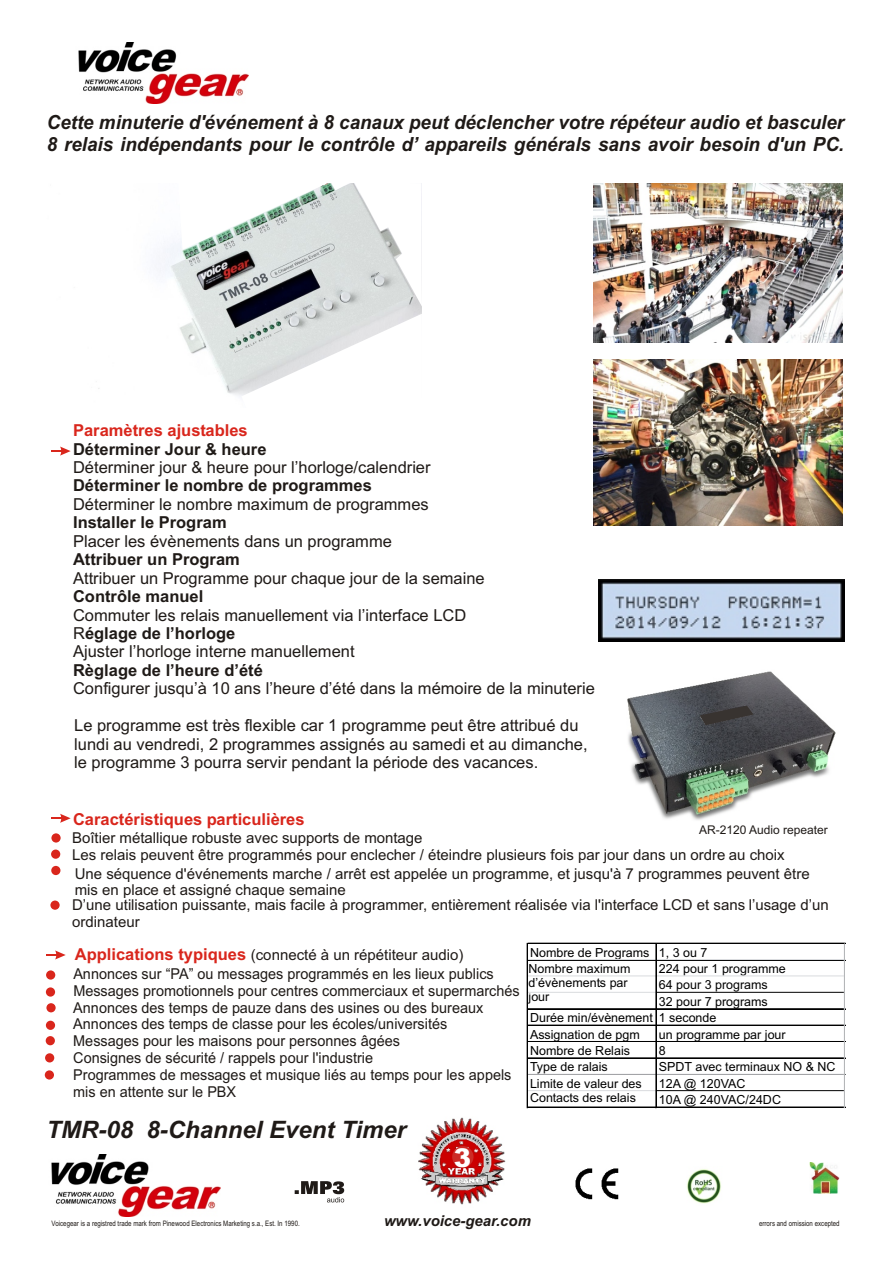
<style>
.page{position:relative;width:894px;height:1263px;background:#fff}
.page>*{position:absolute;margin:0;border:0;box-sizing:border-box;transform-origin:0 0}
.t1{font:900 25.95px "Arial";color:#fff}
.t2{font:italic 700 24px "Arial";color:#1f1a17}
.t3{font:italic 700 19.5px/21.8px "Arial";color:#1f1a17;scale:.96 1}
.t4{font:16.5px/18.5px "Arial";color:#1f1a17}
.t5{font:700 16.5px "Arial";color:#1f1a17}
.t6{font:700 16.5px "Arial";color:#d9261c}
.t7{font:15px/16.8px "Arial";color:#1f1a17}
.t8{font:15px/16.8px "Arial";color:#1f1a17;scale:.96 1}
.t9{font:italic 700 15px "Arial";color:#1f1a17}
.t10{font:12.6px/14px "Arial";color:#000}
.t11{font:12px "Arial";color:#1f1a17}
.t12{font:7.5px "Arial Narrow";color:#1f1a17}
.s1{font-weight:700}
.s2{font-weight:700;font-size:16.5px;color:#d9261c}
</style>
<div class="page">
<img style="left:687px;top:1169px;width:34px;height:35px">
<img style="left:575px;top:1168px;width:44px;height:32px">
<img style="left:51px;top:1155px;width:170px;height:61px">
<img style="left:809px;top:1163px;width:31px;height:31px">
<svg style="left:295px;top:1181px;width:49px;height:21px"></svg>
<svg style="left:51px;top:833px;width:10px;height:10px"></svg>
<div style="left:51px;top:850px;width:9px;height:9px;background:#d9261c;border-radius:50%"></div>
<div style="left:51px;top:866px;width:9px;height:9px;background:#d9261c;border-radius:50%"></div>
<div style="left:50px;top:901px;width:10px;height:9px;background:#d9261c;border-radius:50%"></div>
<svg style="left:51px;top:814px;width:20px;height:9px"></svg>
<svg style="left:46px;top:950px;width:20px;height:10px"></svg>
<div style="left:46px;top:970px;width:9px;height:10px;background:#d9261c;border-radius:50%"></div>
<div style="left:46px;top:987px;width:9px;height:10px;background:#d9261c;border-radius:50%"></div>
<div style="left:46px;top:1003px;width:10px;height:9px;background:#d9261c;border-radius:50%"></div>
<div style="left:46px;top:1021px;width:9px;height:9px;background:#d9261c;border-radius:50%"></div>
<img style="left:593px;top:360px;width:250px;height:166px">
<img style="left:594px;top:183px;width:248px;height:159px">
<div style="left:46px;top:1036px;width:9px;height:9px;background:#d9261c;border-radius:50%"></div>
<div style="left:45px;top:1053px;width:9px;height:9px;background:#d9261c;border-radius:50%"></div>
<div style="left:45px;top:1070px;width:9px;height:10px;background:#d9261c;border-radius:50%"></div>
<hr style="left:528px;top:943px;width:317px;height:1px;background:#000">
<hr style="left:528px;top:960px;width:317px;height:1px;background:#000">
<hr style="left:528px;top:959px;width:317px;height:1px;background:#d9dbde">
<hr style="left:528px;top:976px;width:128px;height:1px;background:#d9dbde">
<hr style="left:657px;top:976px;width:187px;height:1px;background:#d9dbde">
<hr style="left:528px;top:992px;width:128px;height:1px;background:#d9dbde">
<hr style="left:657px;top:992px;width:187px;height:1px;background:#000">
<hr style="left:528px;top:1009px;width:317px;height:1px;background:#000">
<hr style="left:528px;top:1008px;width:317px;height:1px;background:#000">
<hr style="left:528px;top:1025px;width:317px;height:1px;background:#000">
<hr style="left:528px;top:1041px;width:317px;height:1px;background:#000">
<hr style="left:528px;top:1058px;width:317px;height:1px;background:#000">
<hr style="left:528px;top:1074px;width:317px;height:1px;background:#d9dbde">
<hr style="left:528px;top:1090px;width:128px;height:1px;background:#d9dbde">
<hr style="left:657px;top:1090px;width:187px;height:1px;background:#000">
<hr style="left:527px;top:943px;width:1px;height:165px;background:#000">
<hr style="left:656px;top:944px;width:1px;height:164px;background:#000">
<hr style="left:528px;top:1107px;width:317px;height:1px;background:#000">
<hr style="left:844px;top:944px;width:1px;height:164px;background:#d9dbde">
<img style="left:598px;top:579px;width:247px;height:62px">
<svg style="left:51px;top:447px;width:20px;height:9px"></svg>
<img style="left:627px;top:671px;width:209px;height:149px">
<svg style="left:700px;top:706px;width:54px;height:19px"></svg>
<img style="left:98px;top:242px;width:324px;height:154px">
<img style="left:78px;top:42px;width:170px;height:62px">
<svg style="left:178px;top:183px;width:244px;height:124px"></svg>
<svg style="left:241px;top:314px;width:181px;height:82px"></svg>
<img style="left:418px;top:1117px;width:88px;height:88px">
<div style="left:452px;top:1146px;width:22px;height:21px;background:#cc2b26;border-radius:50%"></div>
<p class="t3" style="left:47px;top:113px;width:832px">Cette minuterie d'événement à 8 canaux peut déclencher votre répéteur audio et basculer<br>8 relais indépendants pour le contrôle d’ appareils générals sans avoir besoin d'un PC.</p>
<p class="t6" style="left:73px;top:424px;width:176px">Paramètres ajustables</p>
<p class="t5" style="left:73px;top:443px;width:195px">Déterminer Jour &amp; heure</p>
<p class="t4" style="left:73px;top:460px;width:359px">Déterminer jour &amp; heure pour l’horloge/calendrier</p>
<p class="t5" style="left:73px;top:479px;width:300px">Déterminer le nombre de programmes</p>
<p class="t4" style="left:73px;top:496px;width:357px">Déterminer le nombre maximum de programmes</p>
<p class="t5" style="left:73px;top:516px;width:155px">Installer le Program</p>
<p class="t4" style="left:73px;top:533px;width:320px">Placer les évènements dans un programme</p>
<p class="t5" style="left:73px;top:553px;width:168px">Attribuer un Program</p>
<p class="t4" style="left:73px;top:570px;width:413px">Attribuer un Programme pour chaque jour de la semaine</p>
<p class="t5" style="left:73px;top:590px;width:132px">Contrôle manuel</p>
<p class="t4" style="left:73px;top:607px;width:395px">Commuter les relais manuellement via l’interface LCD<br>R<span class="s1">églage de l’horloge<br></span>Ajuster l’horloge interne manuellement</p>
<p class="t5" style="left:73px;top:664px;width:191px">Règlage de l’heure d’été</p>
<p class="t4" style="left:73px;top:681px;width:523px">Configurer jusqu’à 10 ans l’heure d’été dans la mémoire de la minuterie</p>
<p class="t4" style="left:74px;top:718px;width:515px">Le programme est très flexible car 1 programme peut être attribué du lundi au vendredi, 2 programmes assignés au samedi et au dimanche, le programme 3 pourra servir pendant la période des vacances.</p>
<p class="t6" style="left:73px;top:813px;width:233px">Caractéristiques particulières</p>
<p class="t11" style="left:699px;top:825px;width:130px">AR-2120 Audio repeater</p>
<p class="t7" style="left:72px;top:831px;width:714px">Boîtier métallique robuste avec supports de montage<br>Les relais peuvent être programmés pour enclecher / éteindre plusieurs fois par jour dans un ordre au choix</p>
<p class="t7" style="left:72px;top:898px;width:758px">D’une utilisation puissante, mais facile à programmer, entièrement réalisée via l'interface LCD et sans l’usage d’un ordinateur</p>
<p class="t7" style="left:75px;top:866px;width:736px">Une séquence d'événements marche / arrêt est appelée un programme, et jusqu'à 7 programmes peuvent être mis en place et assigné chaque semaine</p>
<p class="t7" style="left:73px;top:947px;width:422px;line-height:19px"><span class="s2">Applications typiques</span> (connecté à un répétiteur audio)<br>Annonces sur “PA” ou messages programmés en les lieux publics</p>
<p class="t8" style="left:73px;top:984px;width:467px">Messages promotionnels pour centres commerciaux et supermarchés Annonces des temps de pauze dans des usines ou des bureaux Annonces des temps de classe pour les écoles/universités<br>Messages pour les maisons pour personnes âgées<br>Consignes de sécurité / rappels pour l'industrie<br>Programmes de messages et musique liés au temps pour les appels mis en attente sur le PBX</p>
<h2 class="t2" style="left:46px;top:1120px;width:361px">TMR-08 8-Channel Event Timer</h2>
<h1 class="t1" style="left:454px;top:1148px;width:19px">3</h1>
<p class="t10" style="left:529px;top:945px;width:180px;line-height:16.2px">Nombre de Programs 1, 3 ou 7<br>Nombre maximum</p>
<p class="t10" style="left:659px;top:963px;width:129px">224 pour 1 programme</p>
<p class="t10" style="left:529px;top:977px;width:100px">d’évènements par jour</p>
<p class="t10" style="left:659px;top:979px;width:111px">64 pour 3 programs</p>
<p class="t10" style="left:659px;top:996px;width:111px">32 pour 7 programs</p>
<p class="t10" style="left:530px;top:1012px;width:188px">Durée min/évènement 1 seconde</p>
<p class="t10" style="left:530px;top:1028px;width:111px">Assignation de pgm</p>
<p class="t10" style="left:659px;top:1028px;width:128px">un programme par jour</p>
<p class="t10" style="left:530px;top:1045px;width:102px">Nombre de Relais</p>
<p class="t10" style="left:659px;top:1045px;width:8px">8</p>
<p class="t10" style="left:530px;top:1061px;width:79px">Type de ralais</p>
<p class="t10" style="left:659px;top:1061px;width:178px">SPDT avec terminaux NO &amp; NC</p>
<p class="t10" style="left:530px;top:1078px;width:113px">Limite de valeur des<br>Contacts des relais</p>
<p class="t10" style="left:659px;top:1076px;width:124px;line-height:16.4px">12A @ 120VAC<br>10A @ 240VAC/24DC</p>
<p class="t12" style="left:52px;top:1220px;width:250px">Voicegear is a registred trade mark from Pinewood Electronics Marketing s.a., Est. In 1990.</p>
<p class="t9" style="left:384px;top:1215px;width:148px">www.voice-gear.com</p>
<p class="t12" style="left:759px;top:1220px;width:82px">errors and omission excepted</p>
</div>
